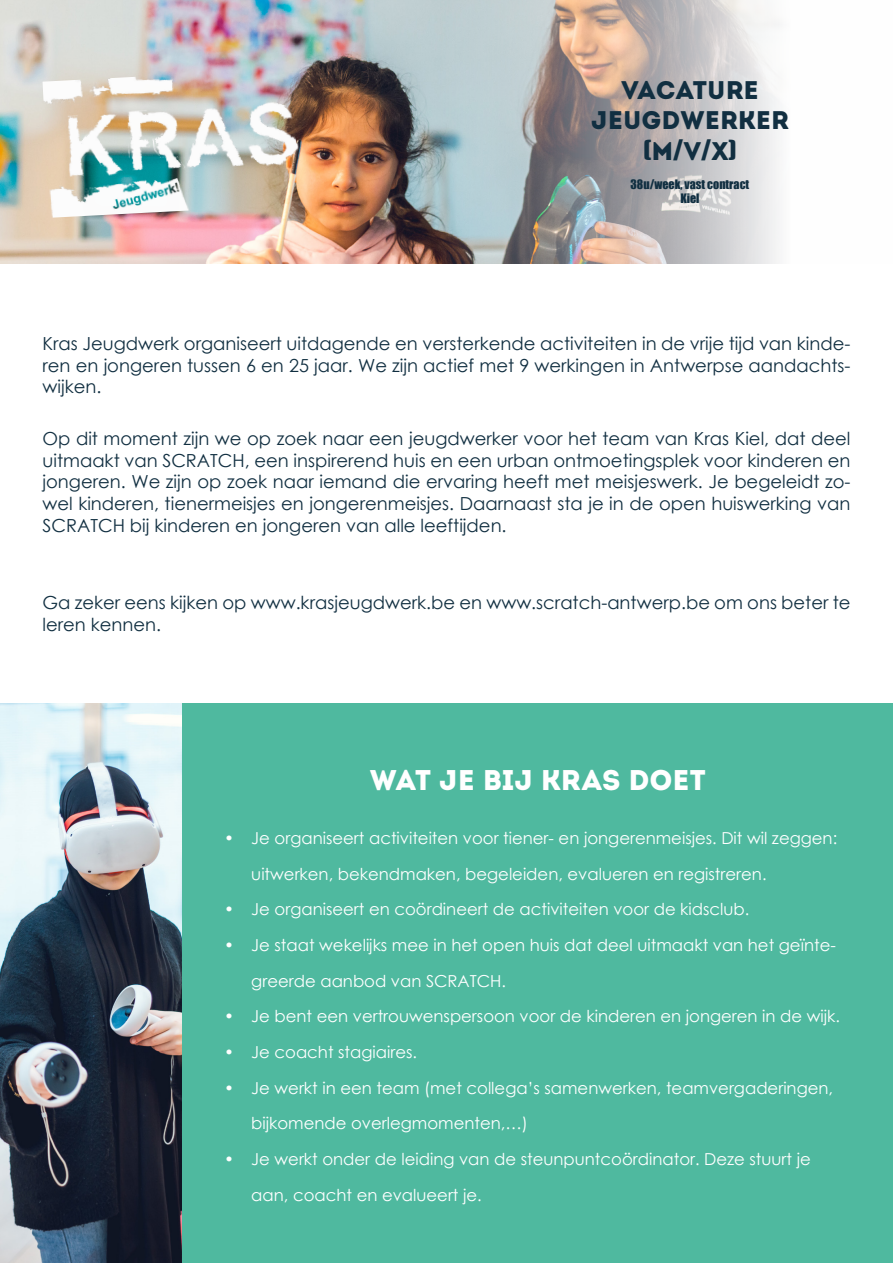
<style>
.page{position:relative;width:893px;height:1263px;background:#fff}
.page>*{position:absolute;margin:0;border:0;box-sizing:border-box;transform-origin:0 0}
.t1{font:28.5px "Intro";color:#fff}
.t2{font:25.5px "Intro";color:#112f41}
.t3{font:25.5px "Impact";color:#112f41}
.t4{font:18px/21.6px "Century Gothic";color:#112f41;text-align:justify}
.t5{font:16.5px/35.7px "Century Gothic";color:#fff}
.t6{font:12px "Impact";color:#112f41}
.s1{font-family:"Intro"}
</style>
<div class="page">
<img style="left:0;top:0;width:779px;height:264px">
<img style="left:43px;top:68px;width:267px;height:150px">
<div style="left:0;top:704px;width:893px;height:559px;background:#4fb99f"></div>
<img style="left:0;top:704px;width:182px;height:559px">
<p class="t2" style="left:621px;top:75px;width:139px">VACATURE</p>
<p class="t2" style="left:591px;top:105px;width:200px">JEUGDWERKER</p>
<p class="t3" style="left:643px;top:130px;width:95px">(<span class="s1">M</span>/<span class="s1">V</span>/<span class="s1">X</span>)</p>
<p class="t6" style="left:631px;top:175px;width:120px">38u/week, vast contract</p>
<p class="t6" style="left:680px;top:189px;width:21px">Kiel</p>
<p class="t4" style="left:43px;top:333px;width:809px">Kras Jeugdwerk organiseert uitdagende en versterkende activiteiten in de vrije tijd van kinde&shy;ren en jongeren tussen 6 en 25 jaar. We zijn actief met 9 werkingen in Antwerpse aandachts&shy;wijken.</p>
<p class="t4" style="left:43px;top:428px;width:809px">Op dit moment zijn we op zoek naar een jeugdwerker voor het team van Kras Kiel, dat deel uitmaakt van SCRATCH, een inspirerend huis en een urban ontmoetingsplek voor kinderen en jongeren. We zijn op zoek naar iemand die ervaring heeft met meisjeswerk. Je begeleidt zo&shy;wel kinderen, tienermeisjes en jongerenmeisjes. Daarnaast sta je in de open huiswerking van SCRATCH bij kinderen en jongeren van alle leeftijden.</p>
<p class="t4" style="left:43px;top:591px;width:809px">Ga zeker eens kijken op www.krasjeugdwerk.be en www.scratch-antwerp.be om ons beter te leren kennen.</p>
<p class="t1" style="left:370px;top:763px;width:337px">WAT JE BIJ KRAS DOET</p>
<p class="t5" style="left:251px;top:820px;width:587px;text-indent:-27px">• Je organiseert activiteiten voor tiener- en jongerenmeisjes. Dit wil zeggen: uitwerken, bekendmaken, begeleiden, evalueren en registreren.</p>
<p class="t5" style="left:224px;top:891px;width:527px">• Je organiseert en coördineert de activiteiten voor de kidsclub.</p>
<p class="t5" style="left:251px;top:927px;width:586px;text-indent:-27px">• Je staat wekelijks mee in het open huis dat deel uitmaakt van het geïnte&shy;greerde aanbod van SCRATCH.</p>
<p class="t5" style="left:224px;top:998px;width:617px">• Je bent een vertrouwenspersoon voor de kinderen en jongeren in de wijk.</p>
<p class="t5" style="left:224px;top:1034px;width:194px">• Je coacht stagiaires.</p>
<p class="t5" style="left:251px;top:1069px;width:583px;text-indent:-27px">• Je werkt in een team (met collega’s samenwerken, teamvergaderingen, bijkomende overlegmomenten,…)</p>
<p class="t5" style="left:251px;top:1141px;width:561px;text-indent:-27px">• Je werkt onder de leiding van de steunpuntcoördinator. Deze stuurt je aan, coacht en evalueert je.</p>
</div>
